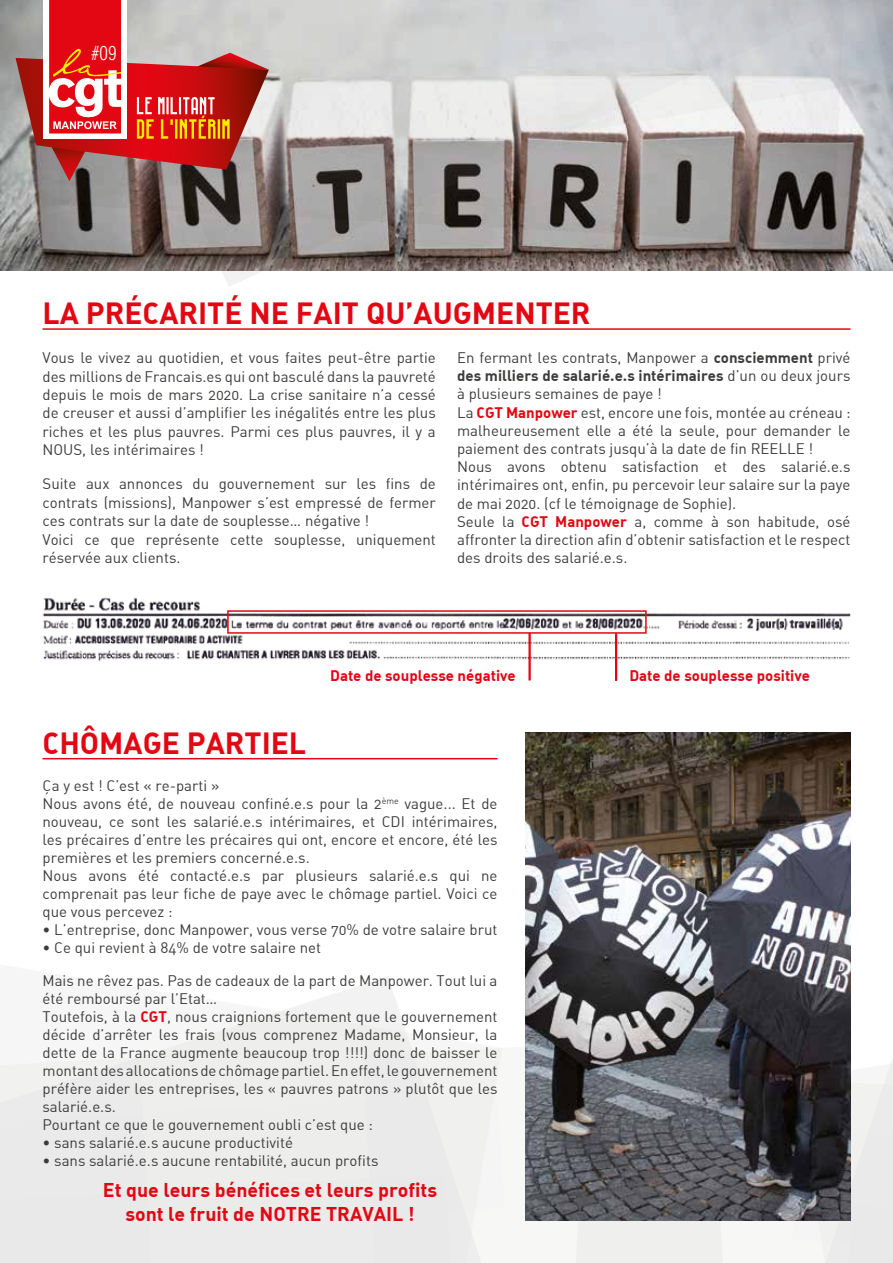
<style>
.page{position:relative;width:893px;height:1263px;background:#fff}
.page>*{position:absolute;margin:0;border:0;box-sizing:border-box;transform-origin:0 0}
.t1{font:700 30px "DIN Alternate";color:#e30613}
.t2{font:700 19.5px/23.4px "DIN Alternate";color:#e30613;text-align:center}
.t3{font:300 condensed 19.05px "Helvetica";color:#fff}
.t4{font:15px/18px "DIN Alternate";color:#3c3c3b}
.t5{font:700 15px "DIN Alternate";color:#e30613}
.s1{font-weight:700}
.s2{font-weight:700;color:#e30613}
</style>
<div class="page">
<svg style="left:36px;top:254px;width:857px;height:32px"></svg>
<svg style="left:0;top:0;width:16px;height:254px;background:#9c9f9d"></svg>
<svg style="left:16px;top:0;width:877px;height:254px;background:#b29d9b"></svg>
<svg style="left:140px;top:977px;width:268px;height:80px"></svg>
<svg style="left:362px;top:1036px;width:204px;height:227px;fill:#f5f5f5"></svg>
<div style="left:0;top:1057px;width:453px;height:206px;background:#ebebeb"></div>
<div style="left:566px;top:1220px;width:226px;height:43px;background:#efefee"></div>
<svg style="left:792px;top:989px;width:101px;height:274px"></svg>
<hr style="left:43px;top:758px;width:454px;height:1px;background:#e30613">
<hr style="left:43px;top:328px;width:807px;height:2px;background:#e30613">
<img style="left:42px;top:597px;width:809px;height:72px">
<div style="left:227px;top:610px;width:420px;height:24px;border:2px solid #e30613"></div>
<hr style="left:528px;top:633px;width:3px;height:47px;background:#e30613">
<hr style="left:615px;top:633px;width:2px;height:48px;background:#e30613">
<img style="left:526px;top:732px;width:324px;height:488px">
<p class="t3" style="left:91px;top:41px;width:27px">#09</p>
<h1 class="t1" style="left:43px;top:294px;width:550px">LA PRÉCARITÉ NE FAIT QU’AUGMENTER</h1>
<p class="t4" style="left:43px;top:348px;width:395px;line-height:18.5px;text-align:justify">Vous le vivez au quotidien, et vous faites peut-être partie des millions de Francais.es qui ont basculé dans la pauvreté depuis le mois de mars 2020. La crise sanitaire n’a cessé de creuser et aussi d’amplifier les inégalités entre les plus riches et les plus pauvres. Parmi ces plus pauvres, il y a NOUS, les intérimaires !</p>
<p class="t4" style="left:43px;top:474px;width:395px;line-height:18.5px">Suite aux annonces du gouvernement sur les fins de contrats (missions), Manpower s’est empressé de fermer ces contrats sur la date de souplesse… négative !<br>Voici ce que représente cette souplesse, uniquement réservée aux clients.</p>
<p class="t4" style="left:457px;top:348px;width:395px">En fermant les contrats, Manpower a <span class="s1">consciemment</span> privé <span class="s1">des milliers de salarié.e.s intérimaires</span> d’un ou deux jours à plusieurs semaines de paye !<br>La <span class="s2">CGT Manpower</span> est, encore une fois, montée au créneau : malheureusement elle a été la seule, pour demander le paiement des contrats jusqu’à la date de fin REELLE !<br>Nous avons obtenu satisfaction et des salarié.e.s intérimaires ont, enfin, pu percevoir leur salaire sur la paye de mai 2020. (cf le témoignage de Sophie).<br>Seule la <span class="s2">CGT Manpower</span> a, comme à son habitude, osé affronter la direction afin d’obtenir satisfaction et le respect des droits des salarié.e.s.</p>
<h1 class="t1" style="left:43px;top:723px;width:265px">CHÔMAGE PARTIEL</h1>
<p class="t5" style="left:330px;top:666px;width:187px">Date de souplesse négative</p>
<p class="t5" style="left:629px;top:666px;width:182px">Date de souplesse positive</p>
<p class="t4" style="left:43px;top:776px;width:456px">Ça y est ! C’est « re-parti »<br>Nous avons été, de nouveau confiné.e.s pour la 2<sup>ème</sup> vague... Et de nouveau, ce sont les salarié.e.s intérimaires, et CDI intérimaires, les précaires d’entre les précaires qui ont, encore et encore, été les premières et les premiers concerné.e.s.<br>Nous avons été contacté.e.s par plusieurs salarié.e.s qui ne comprenait pas leur fiche de paye avec le chômage partiel. Voici ce que vous percevez :</p>
<p class="t4" style="left:43px;top:920px;width:456px">• L’entreprise, donc Manpower, vous verse 70% de votre salaire brut</p>
<p class="t4" style="left:43px;top:938px;width:280px">• Ce qui revient à 84% de votre salaire net</p>
<p class="t4" style="left:43px;top:971px;width:456px">Mais ne rêvez pas. Pas de cadeaux de la part de Manpower. Tout lui a été remboursé par l’Etat…<br>Toutefois, à la <span class="s2">CGT</span>, nous craignions fortement que le gouvernement décide d’arrêter les frais (vous comprenez Madame, Monsieur, la dette de la France augmente beaucoup trop !!!!) donc de baisser le montant des allocations de chômage partiel. En effet, le gouvernement préfère aider les entreprises, les « pauvres patrons » plutôt que les salarié.e.s.<br>Pourtant ce que le gouvernement oubli c’est que :</p>
<p class="t4" style="left:43px;top:1133px;width:252px">• sans salarié.e.s aucune productivité</p>
<p class="t4" style="left:43px;top:1151px;width:337px">• sans salarié.e.s aucune rentabilité, aucun profits</p>
<h2 class="t2" style="left:103px;top:1177px;width:336px">Et que leurs bénéfices et leurs profits sont le fruit de NOTRE TRAVAIL !</h2>
</div>
